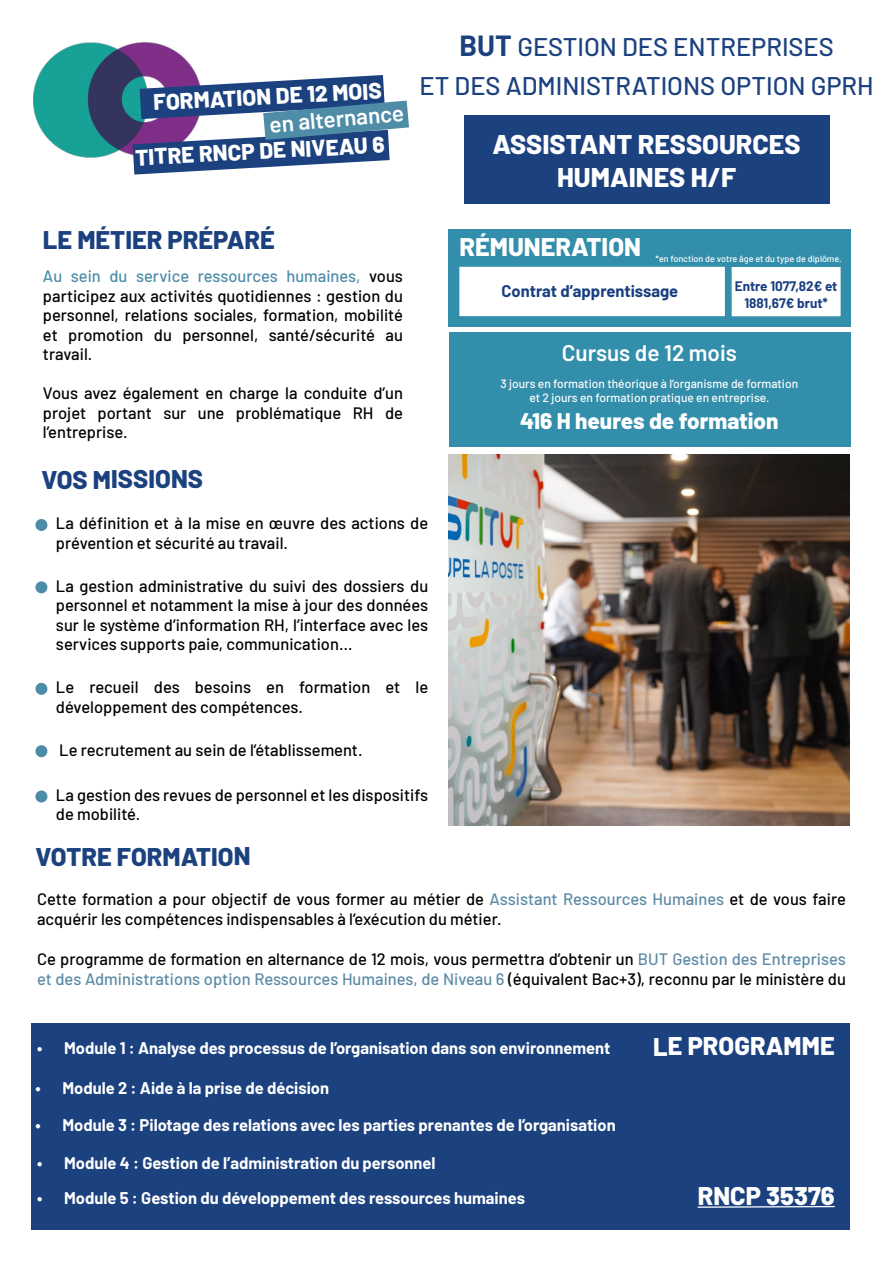
<style>
.page{position:relative;width:893px;height:1263px;background:#fff}
.page>*{position:absolute;margin:0;border:0;box-sizing:border-box;transform-origin:0 0}
.t1{font:800 27px/32.4px "Barlow";color:#fff;text-align:center}
.t2{font:500 25.5px/39px "Barlow";color:#1b417e;text-align:center}
.t3{font:800 25.5px "Barlow";letter-spacing:-.005em;color:#1b417e}
.t4{font:800 25.5px "Barlow";letter-spacing:-.005em;color:#fff}
.t5{font:800 22.5px "Barlow";color:#fff}
.t6{font:600 22.5px "Barlow";color:#fff}
.t7{font:500 16.5px/19.5px "Barlow";color:#000}
.t8{font:700 16.5px "Barlow";color:#fff}
.t9{font:700 16.5px "Barlow";color:#193e80}
.t10{font:700 13.5px/16.2px "Barlow";color:#193e80;text-align:center}
.t11{font:500 12px/13.5px "Barlow";color:#fff;text-align:center}
.t12{font:500 9px "Barlow";color:#fff}
.s1{color:#4d8ca8}
.s2{font-weight:700;font-size:28.5px}
.s3{color:#5c8aa5}
</style>
<div class="page">
<img style="left:449px;top:454px;width:401px;height:371px">
<img style="left:33px;top:42px;width:164px;height:116px">
<div style="left:35px;top:581px;width:12px;height:12px;background:#4d8ca8;border-radius:50%"></div>
<div style="left:35px;top:683px;width:12px;height:12px;background:#4d8ca8;border-radius:50%"></div>
<div style="left:35px;top:745px;width:12px;height:12px;background:#4d8ca8;border-radius:50%"></div>
<div style="left:35px;top:790px;width:12px;height:12px;background:#4d8ca8;border-radius:50%"></div>
<div style="left:449px;top:229px;width:402px;height:98px;background:#338eab"></div>
<div style="left:449px;top:333px;width:402px;height:114px;background:#338eab"></div>
<div style="left:458px;top:265px;width:268px;height:53px;background:#fff;border:2px solid #338eab"></div>
<div style="left:730px;top:265px;width:112px;height:53px;background:#fff;border:2px solid #338eab"></div>
<svg style="left:133px;top:75px;width:276px;height:100px"></svg>
<div style="left:464px;top:116px;width:365px;height:88px;background:#1b417e"></div>
<div style="left:32px;top:1023px;width:818px;height:207px;background:#1b417e"></div>
<svg style="left:697px;top:1205px;width:138px;height:3px"></svg>
<div style="left:35px;top:519px;width:12px;height:12px;background:#4d8ca8;border-radius:50%"></div>
<h3 class="t5" style="left:153px;top:93px;width:230px;rotate:-3deg">FORMATION DE 12 MOIS</h3>
<h3 class="t5" style="left:135px;top:148px;width:251px;rotate:-3deg">TITRE RNCP DE NIVEAU 6</h3>
<h3 class="t6" style="left:269px;top:117px;width:136px;rotate:-5deg">en alternance</h3>
<h2 class="t3" style="left:43px;top:230px;width:233px">LE MÉTIER PRÉPARÉ</h2>
<p class="t7" style="left:43px;top:268px;width:362px;text-align:justify"><span class="s1">Au sein du service ressources humaines,</span> vous participez aux activités quotidiennes : gestion du personnel, relations sociales, formation, mobilité et promotion du personnel, santé/sécurité au travail.</p>
<p class="t7" style="left:43px;top:385px;width:362px;text-align:justify">Vous avez également en charge la conduite d’un projet portant sur une problématique RH de l’entreprise.</p>
<h2 class="t3" style="left:42px;top:469px;width:163px">VOS MISSIONS</h2>
<h2 class="t2" style="left:420px;top:29px;width:455px"><span class="s2">BUT</span> GESTION DES ENTREPRISES<br>ET DES ADMINISTRATIONS OPTION GPRH</h2>
<h1 class="t1" style="left:493px;top:131px;width:309px">ASSISTANT RESSOURCES<br>HUMAINES H/F</h1>
<h2 class="t4" style="left:459px;top:237px;width:183px">RÉMUNERATION</h2>
<p class="t9" style="left:501px;top:285px;width:178px">Contrat d’apprentissage</p>
<p class="t12" style="left:655px;top:255px;width:188px">*en fonction de votre âge et du type de diplôme.</p>
<p class="t10" style="left:735px;top:280px;width:104px">Entre 1077,82€ et<br>1881,67€ brut*</p>
<h3 class="t6" style="left:562px;top:345px;width:177px">Cursus de 12 mois</h3>
<p class="t11" style="left:500px;top:376px;width:299px">3 jours en formation théorique à l’organisme de formation et 2 jours en formation pratique en entreprise.</p>
<h3 class="t5" style="left:520px;top:412px;width:260px">416 H heures de formation</h3>
<p class="t7" style="left:56px;top:512px;width:374px">La définition et à la mise en œuvre des actions de prévention et sécurité au travail.</p>
<p class="t7" style="left:56px;top:577px;width:374px;text-align:justify">La gestion administrative du suivi des dossiers du personnel et notamment la mise à jour des données sur le système d’information RH, l’interface avec les services supports paie, communication…</p>
<p class="t7" style="left:56px;top:679px;width:374px">Le recueil des besoins en formation et le développement des compétences.</p>
<p class="t7" style="left:59px;top:741px;width:305px">Le recrutement au sein de l’établissement.</p>
<p class="t7" style="left:56px;top:786px;width:374px">La gestion des revues de personnel et les dispositifs de mobilité.</p>
<h2 class="t3" style="left:36px;top:846px;width:217px">VOTRE FORMATION</h2>
<p class="t7" style="left:37px;top:891px;width:810px">Cette formation a pour objectif de vous former au métier de <span class="s3">Assistant Ressources Humaines</span> et de vous faire acquérir les compétences indispensables à l’exécution du métier.</p>
<p class="t7" style="left:37px;top:950px;width:810px">Ce programme de formation en alternance de 12 mois, vous permettra d’obtenir un <span class="s3">BUT Gestion des Entreprises et des Administrations option Ressources Humaines, de Niveau 6</span> (équivalent Bac+3), reconnu par le ministère du</p>
<p class="t8" style="left:37px;top:1041px;width:575px">• Module 1 : Analyse des processus de l’organisation dans son environnement</p>
<h2 class="t4" style="left:653px;top:1036px;width:183px">LE PROGRAMME</h2>
<p class="t8" style="left:35px;top:1082px;width:295px">• Module 2 : Aide à la prise de décision</p>
<p class="t8" style="left:35px;top:1118px;width:582px">• Module 3 : Pilotage des relations avec les parties prenantes de l’organisation</p>
<p class="t8" style="left:37px;top:1157px;width:400px">• Module 4 : Gestion de l’administration du personnel</p>
<p class="t8" style="left:37px;top:1192px;width:489px">• Module 5 : Gestion du développement des ressources humaines</p>
<h2 class="t4" style="left:698px;top:1186px;width:139px">RNCP 35376</h2>
</div>
